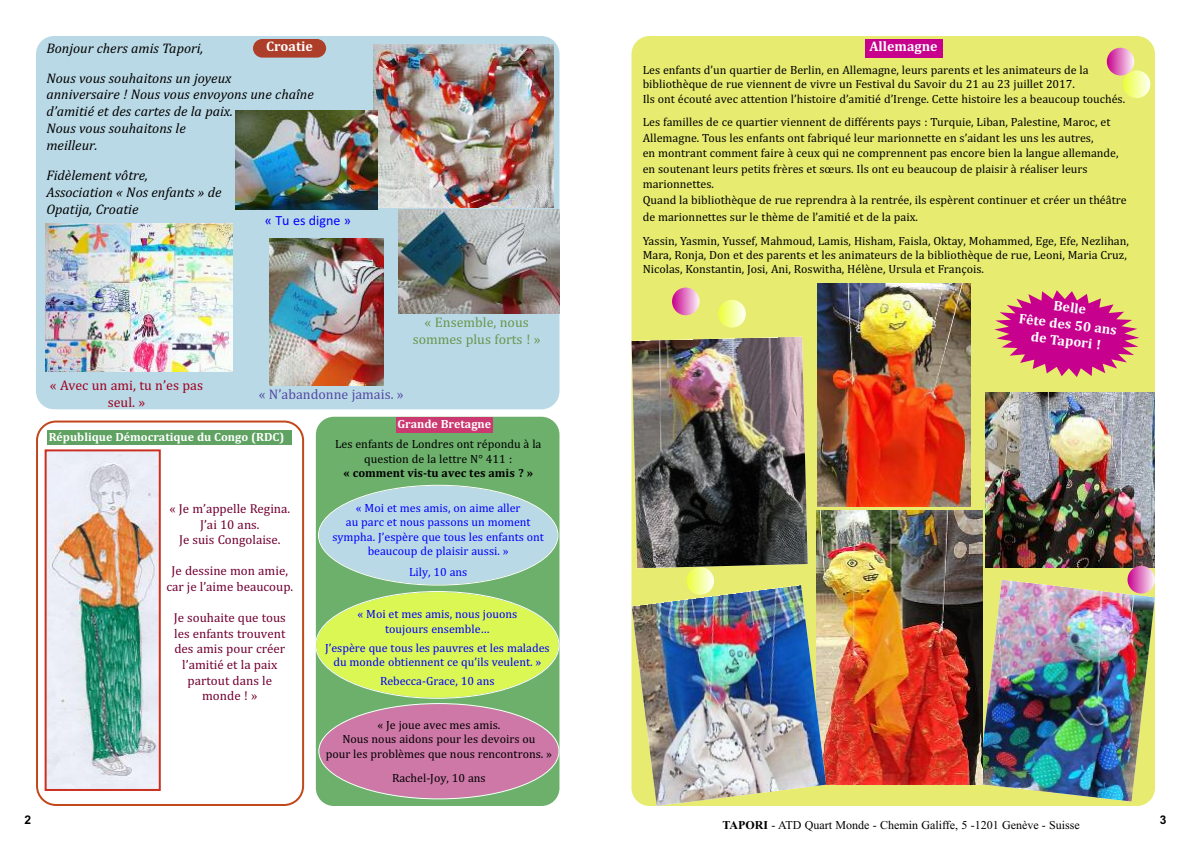
<style>
.page{position:relative;width:1191px;height:842px;background:#fff}
.page>*{position:absolute;margin:0;border:0;box-sizing:border-box;transform-origin:0 0}
.t1{font:italic 14px/16.8px "Cambria";color:#000}
.t2{font:700 14px/16.8px "Cambria";color:#fff;text-align:center}
.t3{font:14px/16.8px "Cambria";color:#66984e;text-align:center}
.t4{font:14px/16.8px "Cambria";color:#a00020;text-align:center}
.t5{font:14px "Cambria";color:#534aa4}
.t6{font:14px "Calibri";color:#00f}
.t7{font:13px/15.6px "Cambria";color:#720031;text-align:center}
.t8{font:12px/14.4px "Cambria";color:#000}
.t9{font:12px/14.4px "Cambria";color:#00f;text-align:center}
.t10{font:12px "Times New Roman";color:#000}
.t11{font:700 12px "Cambria";color:#fff}
.t12{font:700 12px "Cambria";color:#000}
.t13{font:700 12px "Arial";color:#000}
.s1{font-weight:700}
</style>
<div class="page">
<svg style="left:36px;top:421px;width:268px;height:385px"></svg>
<div style="left:36px;top:36px;width:523px;height:373px;background:#bad9e6;border-radius:18px"></div>
<img style="left:46px;top:224px;width:186px;height:147px">
<img style="left:373px;top:45px;width:180px;height:162px">
<img style="left:235px;top:111px;width:143px;height:99px">
<img style="left:398px;top:210px;width:161px;height:104px">
<img style="left:269px;top:238px;width:115px;height:147px">
<div style="left:253px;top:39px;width:73px;height:19px;background:#ad3e29;border-radius:9px"></div>
<div style="left:631px;top:36px;width:524px;height:770px;background:#e7ec70;border-radius:18px"></div>
<div style="left:865px;top:39px;width:77px;height:18px;background:#c7008d"></div>
<img style="left:631px;top:337px;width:176px;height:231px">
<img style="left:817px;top:283px;width:153px;height:223px">
<img style="left:985px;top:393px;width:170px;height:173px">
<img style="left:816px;top:510px;width:166px;height:275px">
<img style="left:631px;top:585px;width:195px;height:221px">
<svg style="left:994px;top:290px;width:145px;height:87px"></svg>
<div style="left:316px;top:417px;width:243px;height:389px;background:#6cb06c;border-radius:18px"></div>
<svg style="left:315px;top:485px;width:244px;height:314px"></svg>
<div style="left:396px;top:417px;width:97px;height:16px;background:#cb3971"></div>
<img style="left:48px;top:452px;width:110px;height:336px">
<div style="left:45px;top:449px;width:116px;height:342px;border:2px solid #cb301f"></div>
<div style="left:48px;top:430px;width:244px;height:15px;background:#5fa261"></div>
<svg style="left:718px;top:300px;width:28px;height:28px"></svg>
<img style="left:978px;top:566px;width:177px;height:235px">
<svg style="left:1106px;top:48px;width:44px;height:50px"></svg>
<svg style="left:672px;top:288px;width:27px;height:27px"></svg>
<svg style="left:686px;top:567px;width:28px;height:28px"></svg>
<p class="t2" style="left:266px;top:38px;width:48px">Croatie</p>
<p class="t1" style="left:46px;top:33px;width:186px;line-height:29.6px">Bonjour chers amis Tapori,<br>Nous vous souhaitons un joyeux</p>
<p class="t1" style="left:46px;top:86px;width:269px">anniversaire ! Nous vous envoyons une chaîne d’amitié et des cartes de la paix.<br>Nous vous souhaitons le<br>meilleur.</p>
<p class="t1" style="left:46px;top:167px;width:177px">Fidèlement vôtre,<br>Association « Nos enfants » de<br>Opatija, Croatie</p>
<p class="t6" style="left:265px;top:212px;width:88px">« Tu es digne »</p>
<p class="t4" style="left:50px;top:376px;width:155px">« Avec un ami, tu n’es pas seul. »</p>
<p class="t3" style="left:413px;top:314px;width:130px">« Ensemble, nous sommes plus forts ! »</p>
<p class="t5" style="left:259px;top:386px;width:147px">« N’abandonne jamais. »</p>
<p class="t11" style="left:49px;top:429px;width:237px">République Démocratique du Congo (RDC)</p>
<p class="t7" style="left:169px;top:501px;width:122px">« Je m’appelle Regina.<br>J’ai 10 ans.<br>Je suis Congolaise.</p>
<p class="t7" style="left:166px;top:563px;width:128px">Je dessine mon amie, car je l’aime beaucoup.</p>
<p class="t7" style="left:174px;top:610px;width:114px">Je souhaite que tous les enfants trouvent des amis pour créer l’amitié et la paix partout dans le monde ! »</p>
<p class="t11" style="left:397px;top:416px;width:95px">Grande Bretagne</p>
<p class="t8" style="left:335px;top:437px;width:208px;text-align:center">Les enfants de Londres ont répondu à la question de la lettre N° 411 :</p>
<p class="t12" style="left:343px;top:466px;width:191px">« comment vis-tu avec tes amis ? »</p>
<p class="t9" style="left:332px;top:500px;width:213px">« Moi et mes amis, on aime aller<br>au parc et nous passons un moment sympha. J’espère que tous les enfants ont beaucoup de plaisir aussi. »</p>
<p class="t9" style="left:409px;top:565px;width:60px">Lily, 10 ans</p>
<p class="t9" style="left:357px;top:607px;width:161px">« Moi et mes amis, nous jouons toujours ensemble…</p>
<p class="t9" style="left:325px;top:640px;width:226px">J’espère que tous les pauvres et les malades du monde obtiennent ce qu’ils veulent. »</p>
<p class="t9" style="left:380px;top:674px;width:116px">Rebecca-Grace, 10 ans</p>
<p class="t8" style="left:326px;top:718px;width:228px;text-align:center">« Je joue avec mes amis.<br>Nous nous aidons pour les devoirs ou<br>pour les problèmes que nous rencontrons. »</p>
<p class="t8" style="left:392px;top:770px;width:95px">Rachel-Joy, 10 ans</p>
<p class="t2" style="left:869px;top:38px;width:70px">Allemagne</p>
<p class="t8" style="left:642px;top:62px;width:484px">Les enfants d’un quartier de Berlin, en Allemagne, leurs parents et les animateurs de la bibliothèque de rue viennent de vivre un Festival du Savoir du 21 au 23 juillet 2017.<br>Ils ont écouté avec attention l’histoire d’amitié d’Irenge. Cette histoire les a beaucoup touchés.</p>
<p class="t8" style="left:642px;top:114px;width:485px;line-height:15.7px">Les familles de ce quartier viennent de différents pays : Turquie, Liban, Palestine, Maroc, et Allemagne. Tous les enfants ont fabriqué leur marionnette en s’aidant les uns les autres,<br>en montrant comment faire à ceux qui ne comprennent pas encore bien la langue allemande, en soutenant leurs petits frères et sœurs. Ils ont eu beaucoup de plaisir à réaliser leurs marionnettes.<br>Quand la bibliothèque de rue reprendra à la rentrée, ils espèrent continuer et créer un théâtre de marionnettes sur le thème de l’amitié et de la paix.</p>
<p class="t8" style="left:642px;top:233px;width:488px">Yassin, Yasmin, Yussef, Mahmoud, Lamis, Hisham, Faisla, Oktay, Mohammed, Ege, Efe, Nezlihan,<br>Mara, Ronja, Don et des parents et les animateurs de la bibliothèque de rue, Leoni, Maria Cruz,<br>Nicolas, Konstantin, Josi, Ani, Roswitha, Hélène, Ursula et François.</p>
<p class="t2" style="left:1022px;top:293px;width:100px;rotate:7deg">Belle<br>Fête des 50 ans de Tapori !</p>
<p class="t13" style="left:25px;top:813px;width:8px">2</p>
<p class="t13" style="left:1159px;top:813px;width:8px">3</p>
<p class="t10" style="left:722px;top:818px;width:359px"><span class="s1">TAPORI</span> - ATD Quart Monde - Chemin Galiffe, 5 -1201 Genève - Suisse</p>
</div>
